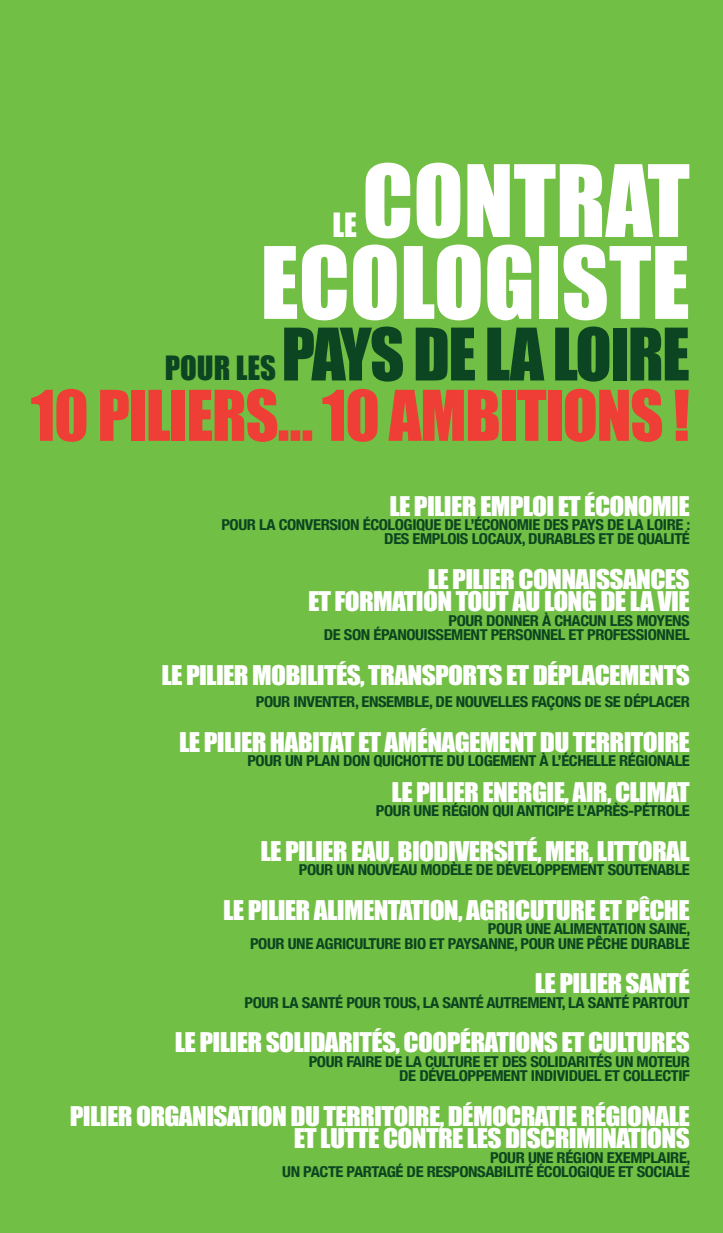
<style>
.page{position:relative;width:723px;height:1233px;background:#71bf44}
.page>*{position:absolute;margin:0;border:0;box-sizing:border-box;transform-origin:0 0}
.t1{font:92.1px "Impact";color:#fff}
.t2{font:66.9px "Impact";letter-spacing:-.04em;color:#0c4521}
.t3{font:64.5px "Impact";color:#ee3e35}
.t4{font:30.75px "Impact";color:#0c4521}
.t5{font:30.75px "Impact";color:#fff}
.t6{font:24.9px "Impact";letter-spacing:-.025em;color:#fff;scale:1.1 1}
.t7{font:700 condensed 15px "Helvetica Neue";letter-spacing:-.025em;color:#0c4521;scale:1.1 1}
.s1{font-size:30.75px}
</style>
<div class="page">
<h1 class="t1" style="left:362px;top:129px;width:48px">CONTRAT</h1>
<h1 class="t1" style="left:260px;top:211px;width:44px">ECOLOGISTE</h1>
<h3 class="t5" style="left:332px;top:201px;width:24px">LE</h3>
<h2 class="t2" style="left:236px;top:302px;width:369px"><span class="s1">LES</span> PAYS DE LA LOIRE</h2>
<h3 class="t3" style="left:31px;top:365px;width:93px">10 PILIERS</h3>
<h3 class="t3" style="left:277px;top:365px;width:250px">… 10 AMBITIONS</h3>
<h3 class="t3" style="left:672px;top:365px;width:19px">!</h3>
<h3 class="t4" style="left:165px;top:345px;width:17px">POUR</h3>
<h3 class="t6" style="left:389px;top:486px;width:44px">LE PILIER</h3>
<h3 class="t6" style="left:480px;top:486px;width:22px">EMPLOI</h3>
<h3 class="t6" style="left:558px;top:486px;width:37px">ET ÉCONOMIE</h3>
<p class="t7" style="left:221px;top:516px;width:17px">POUR</p>
<p class="t7" style="left:259px;top:516px;width:26px">LA CONVERSION</p>
<p class="t7" style="left:363px;top:516px;width:8px">ÉCOLOGI</p>
<p class="t7" style="left:416px;top:516px;width:62px">QUE DE L’ÉCONOMIE</p>
<p class="t7" style="left:543px;top:516px;width:9px">DES</p>
<p class="t7" style="left:571px;top:516px;width:83px">PAYS DE LA LOIRE</p>
<p class="t7" style="left:686px;top:516px;width:5px">:</p>
<p class="t7" style="left:384px;top:530px;width:9px">DES</p>
<p class="t7" style="left:412px;top:530px;width:9px">EMPLOIS</p>
<p class="t7" style="left:471px;top:530px;width:9px">LOCAUX</p>
<p class="t7" style="left:521px;top:530px;width:15px">, DURABLES</p>
<p class="t7" style="left:598px;top:530px;width:51px">ET DE QUALITÉ</p>
<h3 class="t6" style="left:427px;top:560px;width:44px">LE PILIER</h3>
<h3 class="t6" style="left:518px;top:560px;width:26px">CONNAISSANCES</h3>
<h3 class="t6" style="left:308px;top:582px;width:47px">ET FORMATION</h3>
<h3 class="t6" style="left:455px;top:582px;width:14px">TOUT</h3>
<h3 class="t6" style="left:512px;top:582px;width:42px">AU LONG</h3>
<h3 class="t6" style="left:600px;top:582px;width:74px">DE LA VIE</h3>
<p class="t7" style="left:448px;top:611px;width:17px">POUR</p>
<p class="t7" style="left:486px;top:611px;width:9px">DONNER</p>
<p class="t7" style="left:542px;top:611px;width:20px">À CHACUN</p>
<p class="t7" style="left:609px;top:611px;width:8px">LES</p>
<p class="t7" style="left:636px;top:611px;width:35px">MOYENS</p>
<p class="t7" style="left:324px;top:626px;width:27px">DE SON</p>
<p class="t7" style="left:373px;top:626px;width:9px">ÉPANOUISSEMENT</p>
<p class="t7" style="left:490px;top:626px;width:9px">PERSONNEL</p>
<p class="t7" style="left:568px;top:626px;width:25px">ET PROFESSIONNEL</p>
<h3 class="t6" style="left:161px;top:656px;width:33px">LEPILIER</h3>
<h3 class="t6" style="left:252px;top:656px;width:130px">MOBILITÉS, TRANSPORTS</h3>
<h3 class="t6" style="left:506px;top:656px;width:60px">ET DÉPLACEMENTS</h3>
<p class="t7" style="left:256px;top:693px;width:17px">POUR</p>
<p class="t7" style="left:293px;top:693px;width:8px">INVENTER</p>
<p class="t7" style="left:355px;top:693px;width:15px">, ENSEMBLE</p>
<p class="t7" style="left:429px;top:693px;width:33px">, DE NOUVELLES</p>
<p class="t7" style="left:531px;top:693px;width:31px">FAÇONS</p>
<p class="t7" style="left:584px;top:693px;width:45px">DESEDÉPLACER</p>
<h3 class="t6" style="left:179px;top:722px;width:33px">LEPILIER</h3>
<h3 class="t6" style="left:270px;top:722px;width:49px">HABITAT</h3>
<h3 class="t6" style="left:358px;top:722px;width:77px">ET AMÉNAGEMENT</h3>
<h3 class="t6" style="left:540px;top:722px;width:42px">DUTERRITOIRE</h3>
<p class="t7" style="left:247px;top:752px;width:17px">POUR</p>
<p class="t7" style="left:285px;top:752px;width:28px">UN PLAN</p>
<p class="t7" style="left:343px;top:752px;width:36px">DON QUICHOTTE</p>
<p class="t7" style="left:446px;top:752px;width:28px">DU LOGEMENT</p>
<p class="t7" style="left:539px;top:752px;width:28px">À L’ÉCHELLE</p>
<p class="t7" style="left:619px;top:752px;width:9px">RÉGIONALE</p>
<h3 class="t6" style="left:391px;top:773px;width:33px">LEPILIER</h3>
<h3 class="t6" style="left:482px;top:773px;width:22px">ENERGIE</h3>
<h3 class="t6" style="left:564px;top:773px;width:71px">, AIR, CLIMAT</h3>
<p class="t7" style="left:376px;top:802px;width:17px">POUR</p>
<p class="t7" style="left:413px;top:802px;width:9px">UNE</p>
<p class="t7" style="left:442px;top:802px;width:8px">RÉGION</p>
<p class="t7" style="left:492px;top:802px;width:30px">QUI ANTICIPE</p>
<p class="t7" style="left:577px;top:802px;width:60px">L’APRÈS-PÉTROLE</p>
<h3 class="t6" style="left:260px;top:832px;width:33px">LEPILIER</h3>
<h3 class="t6" style="left:351px;top:832px;width:119px">EAU, BIO DIVERSIT</h3>
<h3 class="t6" style="left:526px;top:832px;width:85px">É, MER, LITTORAL</h3>
<p class="t7" style="left:299px;top:861px;width:17px">POUR</p>
<p class="t7" style="left:336px;top:861px;width:28px">UN NOUVEAU</p>
<p class="t7" style="left:420px;top:861px;width:10px">MOD</p>
<p class="t7" style="left:450px;top:861px;width:51px">ÈLEDEDÉVELOPPEMENT</p>
<p class="t7" style="left:607px;top:861px;width:9px">SOUTENABLE</p>
<h3 class="t6" style="left:223px;top:891px;width:33px">LEPILIER</h3>
<h3 class="t6" style="left:314px;top:891px;width:24px">ALIMENTATION</h3>
<h3 class="t6" style="left:458px;top:891px;width:32px">, AGRICUTURE</h3>
<h3 class="t6" style="left:599px;top:891px;width:59px">ET PÊCHE</h3>
<p class="t7" style="left:488px;top:920px;width:17px">POUR</p>
<p class="t7" style="left:525px;top:920px;width:9px">UNE</p>
<p class="t7" style="left:553px;top:920px;width:8px">ALIMENTATION</p>
<p class="t7" style="left:649px;top:920px;width:8px">SAINE</p>
<p class="t7" style="left:686px;top:920px;width:5px">,</p>
<p class="t7" style="left:250px;top:934px;width:9px">POUR</p>
<p class="t7" style="left:288px;top:934px;width:9px">UNE</p>
<p class="t7" style="left:316px;top:934px;width:9px">AGRICULTURE</p>
<p class="t7" style="left:404px;top:934px;width:70px">BIO ET PAYSANNE</p>
<p class="t7" style="left:514px;top:934px;width:15px">, POUR</p>
<p class="t7" style="left:558px;top:934px;width:9px">UNE</p>
<p class="t7" style="left:586px;top:934px;width:23px">PÊCHE</p>
<p class="t7" style="left:630px;top:934px;width:9px">DURABLE</p>
<h3 class="t6" style="left:534px;top:964px;width:33px">LEPILIER</h3>
<h3 class="t6" style="left:625px;top:964px;width:60px">SANTÉ</h3>
<p class="t7" style="left:244px;top:993px;width:17px">POUR</p>
<p class="t7" style="left:282px;top:993px;width:27px">LA SANTÉ</p>
<p class="t7" style="left:346px;top:993px;width:9px">POUR</p>
<p class="t7" style="left:383px;top:993px;width:9px">TOUS</p>
<p class="t7" style="left:416px;top:993px;width:33px">, LA SANTÉ</p>
<p class="t7" style="left:486px;top:993px;width:9px">AUTREMENT</p>
<p class="t7" style="left:561px;top:993px;width:33px">, LA SANTÉ</p>
<p class="t7" style="left:632px;top:993px;width:9px">PARTOUT</p>
<h3 class="t6" style="left:175px;top:1023px;width:44px">LE PILIER</h3>
<h3 class="t6" style="left:265px;top:1023px;width:66px">SOLIDARIT</h3>
<h3 class="t6" style="left:371px;top:1023px;width:103px">ÉS, COOPÉRATIONS</h3>
<h3 class="t6" style="left:561px;top:1023px;width:50px">ET CULTURES</h3>
<p class="t7" style="left:309px;top:1052px;width:17px">POUR</p>
<p class="t7" style="left:346px;top:1052px;width:8px">FAIRE</p>
<p class="t7" style="left:385px;top:1052px;width:45px">DELACULTURE</p>
<p class="t7" style="left:483px;top:1052px;width:26px">ET DES</p>
<p class="t7" style="left:530px;top:1052px;width:8px">SOLIDARITÉS</p>
<p class="t7" style="left:615px;top:1052px;width:29px">UN MOTEUR</p>
<p class="t7" style="left:399px;top:1067px;width:27px">DE DÉVELOPPEMENT</p>
<p class="t7" style="left:531px;top:1067px;width:8px">INDIVIDUEL</p>
<p class="t7" style="left:604px;top:1067px;width:25px">ET COLLECTIF</p>
<h3 class="t6" style="left:70px;top:1097px;width:22px">PILIER</h3>
<h3 class="t6" style="left:136px;top:1097px;width:26px">ORGANISATION</h3>
<h3 class="t6" style="left:290px;top:1097px;width:42px">DUTERRITOIRE</h3>
<h3 class="t6" style="left:439px;top:1097px;width:43px">, DÉMOCRATIE</h3>
<h3 class="t6" style="left:580px;top:1097px;width:35px">RÉGIONALE</h3>
<h3 class="t6" style="left:294px;top:1119px;width:45px">ET LUTTE</h3>
<h3 class="t6" style="left:383px;top:1119px;width:13px">CONTRE</h3>
<h3 class="t6" style="left:467px;top:1119px;width:60px">LES DISCRIMINATIONS</h3>
<p class="t7" style="left:490px;top:1148px;width:17px">POUR</p>
<p class="t7" style="left:528px;top:1148px;width:9px">UNE</p>
<p class="t7" style="left:556px;top:1148px;width:8px">RÉGION</p>
<p class="t7" style="left:607px;top:1148px;width:9px">EXEMPLAIRE</p>
<p class="t7" style="left:686px;top:1148px;width:5px">,</p>
<p class="t7" style="left:282px;top:1162px;width:28px">UN PACTE</p>
<p class="t7" style="left:346px;top:1162px;width:9px">PARTAGÉ</p>
<p class="t7" style="left:406px;top:1162px;width:27px">DE RESPONSABILITÉ</p>
<p class="t7" style="left:536px;top:1162px;width:8px">ÉCOLOGI</p>
<p class="t7" style="left:589px;top:1162px;width:51px">QUEETSOCIALE</p>
</div>
